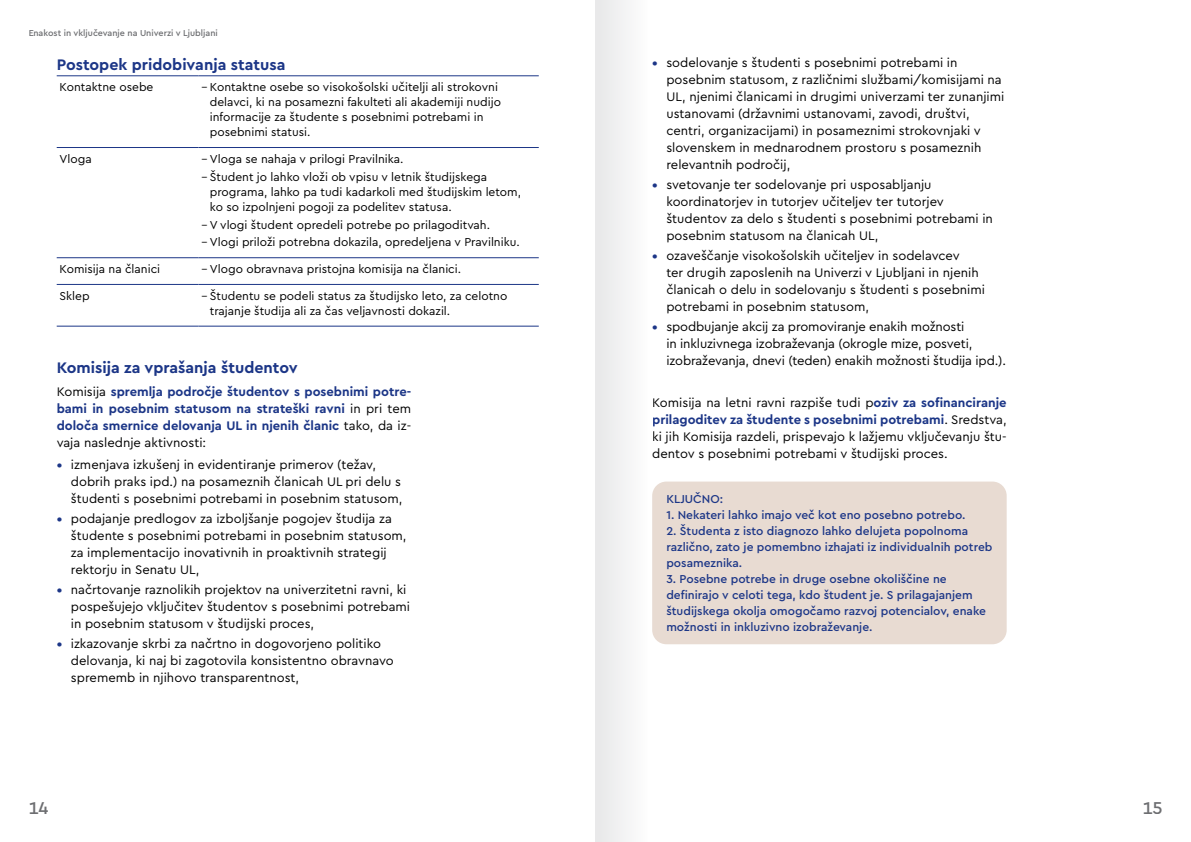
<style>
.page{position:relative;width:1191px;height:842px;background:#fff}
.page>*{position:absolute;margin:0;border:0;box-sizing:border-box;transform-origin:0 0}
.t1{font:500 18px "Cera Pro";color:#6d6e71}
.t2{font:700 16px "Cera Pro";color:#1c3687}
.t3{font:13px/17px "Cera Pro";color:#000}
.t4{font:700 13px/17px "Cera Pro";color:#1c3687;text-align:justify}
.t5{font:12px/15px "Cera Pro";color:#000}
.t6{font:500 12px/16px "Cera Pro";color:#1c3687}
.t7{font:500 9px "Cera Pro";color:#6d6e71}
.s1{font-weight:400;color:#000}
.s2{font-weight:700;color:#1c3687}
</style>
<div class="page">
<hr style="left:57px;top:147px;width:141px;height:1px;background:#1c3687">
<hr style="left:198px;top:147px;width:341px;height:1px;background:#1c3687">
<hr style="left:57px;top:257px;width:141px;height:1px;background:#1c3687">
<hr style="left:198px;top:257px;width:341px;height:1px;background:#1c3687">
<hr style="left:57px;top:284px;width:141px;height:1px;background:#1c3687">
<hr style="left:198px;top:284px;width:341px;height:1px;background:#1c3687">
<hr style="left:57px;top:75px;width:141px;height:1px;background:#1c3687">
<hr style="left:198px;top:75px;width:341px;height:1px;background:#1c3687">
<hr style="left:57px;top:326px;width:141px;height:1px;background:#1c3687">
<hr style="left:198px;top:326px;width:341px;height:1px;background:#1c3687">
<div style="left:652px;top:482px;width:354px;height:162px;background:#e8dbd2;border-radius:14px"></div>
<div style="left:595px;top:0;width:57px;height:842px;background:#f1f1f1"></div>
<p class="t7" style="left:28px;top:27px;width:191px">Enakost in vključevanje na Univerzi v Ljubljani</p>
<p class="t2" style="left:57px;top:54px;width:230px">Postopek pridobivanja statusa</p>
<p class="t5" style="left:60px;top:79px;width:95px">Kontaktne osebe</p>
<p class="t5" style="left:210px;top:79px;width:293px;text-indent:-9px">– Kontaktne osebe so visokošolski učitelji ali strokovni delavci, ki na posamezni fakulteti ali akademiji nudijo informacije za študente s posebnimi potrebami in posebnimi statusi.</p>
<p class="t5" style="left:60px;top:151px;width:34px">Vloga</p>
<p class="t5" style="left:201px;top:151px;width:204px">– Vloga se nahaja v prilogi Pravilnika.</p>
<p class="t5" style="left:210px;top:169px;width:313px;text-indent:-9px">– Študent jo lahko vloži ob vpisu v letnik študijskega programa, lahko pa tudi kadarkoli med študijskim letom, ko so izpolnjeni pogoji za podelitev statusa.</p>
<p class="t5" style="left:201px;top:216px;width:290px">– V vlogi študent opredeli potrebe po prilagoditvah.</p>
<p class="t5" style="left:201px;top:234px;width:320px">– Vlogi priloži potrebna dokazila, opredeljena v Pravilniku.</p>
<p class="t5" style="left:60px;top:261px;width:102px">Komisija na članici</p>
<p class="t5" style="left:201px;top:261px;width:261px">– Vlogo obravnava pristojna komisija na članici.</p>
<p class="t5" style="left:60px;top:288px;width:32px">Sklep</p>
<p class="t5" style="left:210px;top:288px;width:299px;text-indent:-9px">– Študentu se podeli status za študijsko leto, za celotno trajanje študija ali za čas veljavnosti dokazil.</p>
<p class="t2" style="left:57px;top:357px;width:242px">Komisija za vprašanja študentov</p>
<p class="t4" style="left:57px;top:382px;width:356px"><span class="s1">Komisija</span> spremlja področje študentov s posebnimi potre&shy;bami in posebnim statusom na strateški ravni <span class="s1">in pri tem </span>določa smernice delovanja UL in njenih članic <span class="s1">tako, da iz&shy;vaja naslednje aktivnosti:</span></p>
<p class="t3" style="left:71px;top:456px;width:333px;text-indent:-14px"><span class="s2">•</span> izmenjava izkušenj in evidentiranje primerov (težav, dobrih praks ipd.) na posameznih članicah UL pri delu s študenti s posebnimi potrebami in posebnim statusom,</p>
<p class="t3" style="left:71px;top:510px;width:337px;text-indent:-14px"><span class="s2">•</span> podajanje predlogov za izboljšanje pogojev študija za študente s posebnimi potrebami in posebnim statusom, za implementacijo inovativnih in proaktivnih strategij rektorju in Senatu UL,</p>
<p class="t3" style="left:71px;top:581px;width:341px;text-indent:-14px"><span class="s2">•</span> načrtovanje raznolikih projektov na univerzitetni ravni, ki pospešujejo vključitev študentov s posebnimi potrebami in posebnim statusom v študijski proces,</p>
<p class="t3" style="left:71px;top:634px;width:324px;text-indent:-14px"><span class="s2">•</span> izkazovanje skrbi za načrtno in dogovorjeno politiko delovanja, ki naj bi zagotovila konsistentno obravnavo sprememb in njihovo transparentnost,</p>
<p class="t3" style="left:666px;top:54px;width:339px;text-indent:-14px"><span class="s2">•</span> sodelovanje s študenti s posebnimi potrebami in posebnim statusom, z različnimi službami/komisijami na UL, njenimi članicami in drugimi univerzami ter zunanjimi ustanovami (državnimi ustanovami, zavodi, društvi, centri, organizacijami) in posameznimi strokovnjaki v slovenskem in mednarodnem prostoru s posameznih relevantnih področij,</p>
<p class="t3" style="left:666px;top:176px;width:328px;text-indent:-14px"><span class="s2">•</span> svetovanje ter sodelovanje pri usposabljanju koordinatorjev in tutorjev učiteljev ter tutorjev študentov za delo s študenti s posebnimi potrebami in posebnim statusom na članicah UL,</p>
<p class="t3" style="left:666px;top:246px;width:320px;text-indent:-14px"><span class="s2">•</span> ozaveščanje visokošolskih učiteljev in sodelavcev<br>ter drugih zaposlenih na Univerzi v Ljubljani in njenih članicah o delu in sodelovanju s študenti s posebnimi potrebami in posebnim statusom,</p>
<p class="t3" style="left:666px;top:317px;width:341px;text-indent:-14px"><span class="s2">•</span> spodbujanje akcij za promoviranje enakih možnosti<br>in inkluzivnega izobraževanja (okrogle mize, posveti, izobraževanja, dnevi (teden) enakih možnosti študija ipd.).</p>
<p class="t3" style="left:652px;top:394px;width:356px;text-align:justify">Komisija na letni ravni razpiše tudi p<span class="s2">oziv za sofinanciranje prilagoditev za študente s posebnimi potrebami</span>. Sredstva, ki jih Komisija razdeli, prispevajo k lažjemu vključevanju štu&shy;dentov s posebnimi potrebami v študijski proces.</p>
<p class="t6" style="left:666px;top:490px;width:58px">KLJUČNO:</p>
<p class="t6" style="left:666px;top:506px;width:301px">1. Nekateri lahko imajo več kot eno posebno potrebo.</p>
<p class="t6" style="left:666px;top:522px;width:327px">2. Študenta z isto diagnozo lahko delujeta popolnoma različno, zato je pomembno izhajati iz individualnih potreb posameznika.</p>
<p class="t6" style="left:666px;top:570px;width:321px">3. Posebne potrebe in druge osebne okoliščine ne definirajo v celoti tega, kdo študent je. S prilagajanjem študijskega okolja omogočamo razvoj potencialov, enake možnosti in inkluzivno izobraževanje.</p>
<h1 class="t1" style="left:28px;top:796px;width:22px">14</h1>
<h1 class="t1" style="left:1142px;top:796px;width:22px">15</h1>
</div>
